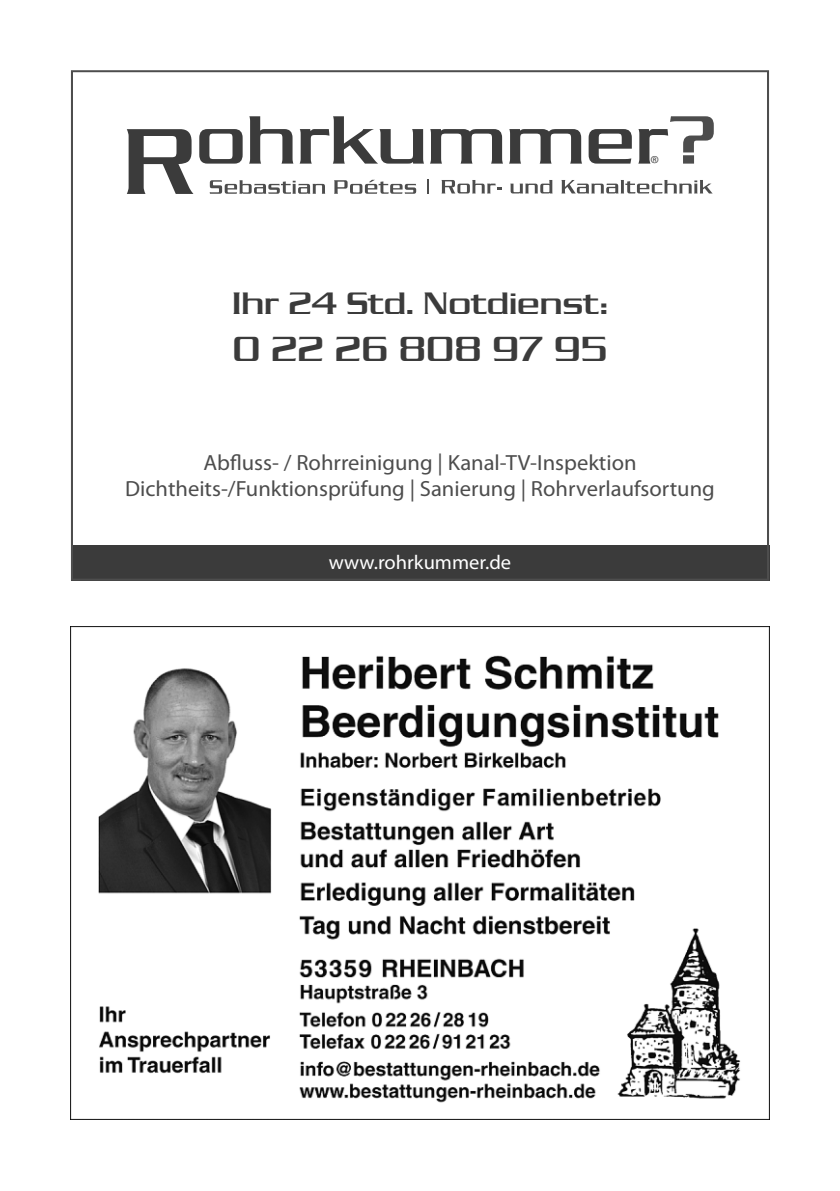
<style>
.page{position:relative;width:840px;height:1191px;background:#fff}
.page>*{position:absolute;margin:0;border:0;box-sizing:border-box;transform-origin:0 0}
.t1{font:36px "Dungeon";color:#3b3b3b}
.t2{font:32px "Dungeon";color:#3b3b3b}
.t3{font:22px/26px "Myriad Pro";color:#4d4d4d;text-align:center}
.t4{font:20px "Myriad Pro";color:#fff}
.t5{font:16.2px "Myriad";color:#3b3b3b}
</style>
<div class="page">
<img style="left:71px;top:626px;width:697px;height:493px">
<div style="left:71px;top:545px;width:697px;height:35px;background:#3b3b3b"></div>
<svg style="left:199px;top:129px;width:43px;height:35px"></svg>
<svg style="left:249px;top:116px;width:44px;height:48px"></svg>
<svg style="left:299px;top:116px;width:203px;height:48px"></svg>
<svg style="left:509px;top:129px;width:72px;height:35px"></svg>
<svg style="left:588px;top:129px;width:43px;height:35px"></svg>
<svg style="left:638px;top:116px;width:75px;height:48px"></svg>
<svg style="left:127px;top:129px;width:66px;height:65px"></svg>
<svg style="left:209px;top:180px;width:116px;height:14px"></svg>
<svg style="left:334px;top:180px;width:82px;height:14px"></svg>
<svg style="left:427px;top:180px;width:2px;height:14px"></svg>
<svg style="left:441px;top:180px;width:60px;height:13px"></svg>
<svg style="left:510px;top:180px;width:42px;height:13px"></svg>
<svg style="left:561px;top:180px;width:151px;height:13px"></svg>
<div style="left:71px;top:70px;width:697px;height:510px;border:2px solid #4d4d4d"></div>
<p class="t5" style="left:650px;top:154px;width:10px">®</p>
<h2 class="t2" style="left:232px;top:285px;width:377px">Ihr 24 Std. Notdienst:</h2>
<h1 class="t1" style="left:232px;top:328px;width:376px">0 22 26 808 97 95</h1>
<p class="t3" style="left:125px;top:449px;width:591px">Abfluss- / Rohrreinigung | Kanal-TV-Inspektion<br>Dichtheits-/Funktionsprüfung | Sanierung | Rohrverlaufsortung</p>
<p class="t4" style="left:328px;top:551px;width:184px">www.rohrkummer.de</p>
</div>
